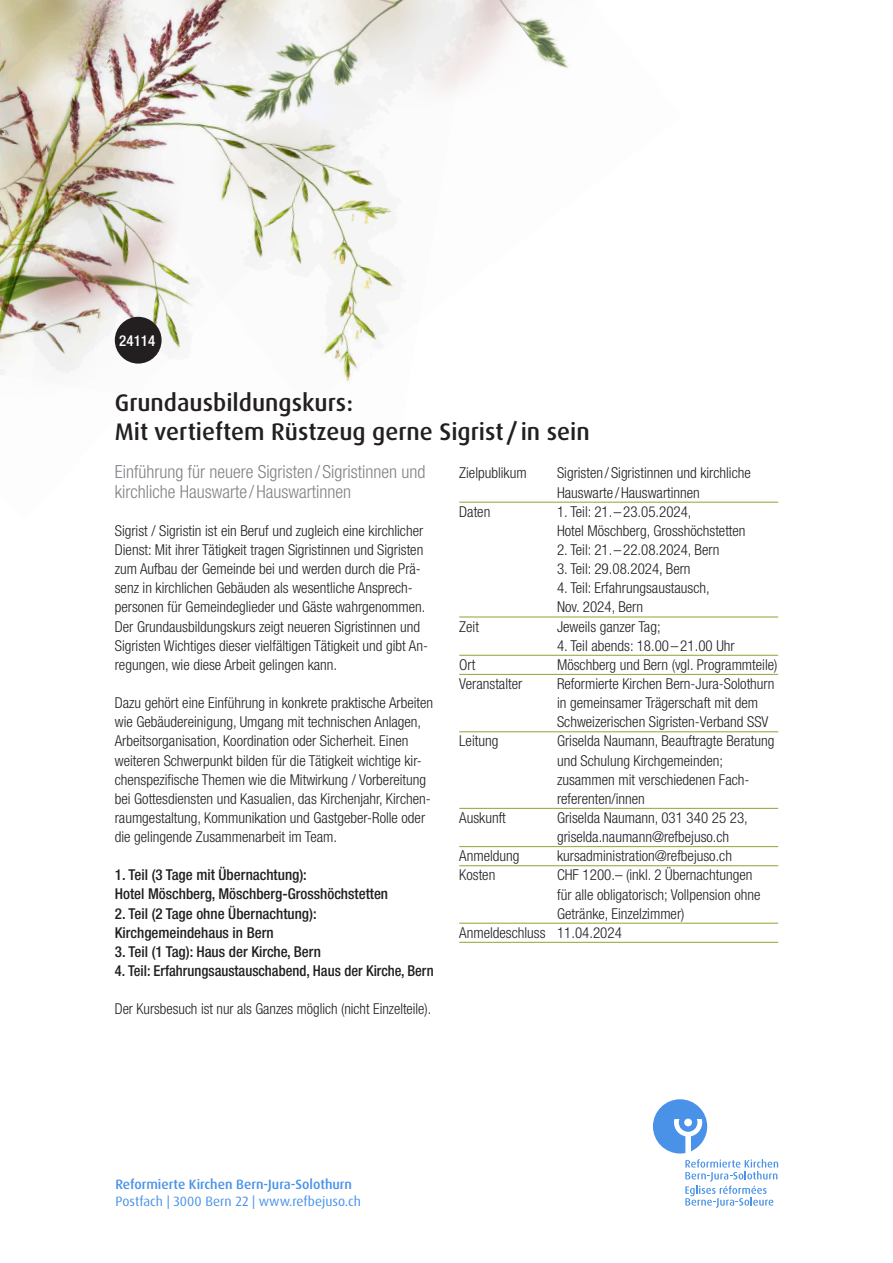
<style>
.page{position:relative;width:893px;height:1263px;background:#fff}
.page>*{position:absolute;margin:0;border:0;box-sizing:border-box;transform-origin:0 0}
.t1{font:500 24px/28.7px "Dax Pro";color:#231f20}
.t2{font:300 condensed 18px/19.2px "Helvetica Neue LT Std";color:#808285}
.t3{font:300 condensed 15px/19.2px "Helvetica Neue LT Std";color:#231f20}
.t4{font:500 condensed 15px/19.2px "Helvetica Neue LT Std";color:#231f20}
.t5{font:500 condensed 15px "Helvetica Neue LT Std";color:#fff}
.t6{font:500 13.5px "Dax Pro";color:#4992e8}
.t7{font:13.5px "Dax Pro";color:#4992e8}
</style>
<div class="page">
<svg style="left:653px;top:1099px;width:54px;height:54px"></svg>
<svg style="left:685px;top:1159px;width:93px;height:49px"></svg>
<img style="left:476px;top:0;width:93px;height:75px">
<img style="left:384px;top:0;width:92px;height:294px">
<img style="left:0;top:0;width:384px;height:384px">
<hr style="left:459px;top:502px;width:319px;height:1px;background:#92a332">
<hr style="left:459px;top:617px;width:319px;height:1px;background:#92a332">
<hr style="left:459px;top:655px;width:319px;height:1px;background:#92a332">
<hr style="left:459px;top:674px;width:319px;height:1px;background:#92a332">
<hr style="left:459px;top:731px;width:319px;height:1px;background:#92a332">
<hr style="left:459px;top:808px;width:319px;height:1px;background:#92a332">
<hr style="left:459px;top:846px;width:319px;height:1px;background:#92a332">
<hr style="left:459px;top:865px;width:319px;height:1px;background:#92a332">
<hr style="left:459px;top:923px;width:319px;height:1px;background:#92a332">
<hr style="left:459px;top:942px;width:319px;height:1px;background:#92a332">
<div style="left:115px;top:317px;width:47px;height:47px;background:#231f20;border-radius:50%"></div>
<p class="t5" style="left:119px;top:331px;width:37px">24114</p>
<h1 class="t1" style="left:115px;top:389px;width:476px">Grundausbildungskurs:<br>Mit vertieftem Rüstzeug gerne Sigrist / in sein</h1>
<p class="t2" style="left:115px;top:462px;width:312px">Einführung für neuere Sigristen / Sigristinnen und kirchliche Hauswarte /Hauswartinnen</p>
<p class="t3" style="left:115px;top:521px;width:315px">Sigrist / Sigristin ist ein Beruf und zugleich eine kirchlicher Dienst: Mit ihrer Tätigkeit tragen Sigristinnen und Sigristen zum Aufbau der Gemeinde bei und werden durch die Prä&shy;senz in kirchlichen Gebäuden als wesentliche Ansprech&shy;personen für Gemeindeglieder und Gäste wahrgenommen.<br>Der Grundausbildungskurs zeigt neueren Sigristinnen und Sigristen Wichtiges dieser vielfältigen Tätigkeit und gibt An&shy;regungen, wie diese Arbeit gelingen kann.</p>
<p class="t3" style="left:115px;top:693px;width:320px">Dazu gehört eine Einführung in konkrete praktische Arbeiten wie Gebäudereinigung, Umgang mit technischen Anlagen, Arbeitsorganisation, Koordination oder Sicherheit. Einen weiteren Schwerpunkt bilden für die Tätigkeit wichtige kir&shy;chenspezifische Themen wie die Mitwirkung / Vorbereitung bei Gottesdiensten und Kasualien, das Kirchenjahr, Kirchen&shy;raumgestaltung, Kommunikation und Gastgeber-Rolle oder die gelingende Zusammenarbeit im Team.</p>
<p class="t4" style="left:115px;top:865px;width:275px">1. Teil (3 Tage mit Übernachtung):<br>Hotel Möschberg, Möschberg-Grosshöchstetten</p>
<p class="t4" style="left:115px;top:903px;width:203px">2. Teil (2 Tage ohne Übernachtung):<br>Kirchgemeindehaus in Bern</p>
<p class="t4" style="left:115px;top:942px;width:208px">3. Teil (1 Tag): Haus der Kirche, Bern</p>
<p class="t4" style="left:115px;top:961px;width:320px">4. Teil: Erfahrungsaustauschabend, Haus der Kirche, Bern</p>
<p class="t3" style="left:115px;top:999px;width:318px">Der Kursbesuch ist nur als Ganzes möglich (nicht Einzelteile).</p>
<p class="t3" style="left:459px;top:463px;width:69px">Zielpublikum</p>
<p class="t3" style="left:557px;top:463px;width:195px">Sigristen / Sigristinnen und kirchliche<br>Hauswarte /Hauswartinnen</p>
<p class="t3" style="left:459px;top:502px;width:33px">Daten</p>
<p class="t3" style="left:557px;top:502px;width:190px">1. Teil: 21.– 23.05.2024,<br>Hotel Möschberg, Grosshöchstetten</p>
<p class="t3" style="left:557px;top:540px;width:164px">2. Teil: 21.– 22.08.2024, Bern</p>
<p class="t3" style="left:557px;top:559px;width:135px">3. Teil: 29.08.2024, Bern</p>
<p class="t3" style="left:557px;top:578px;width:154px">4. Teil: Erfahrungsaustausch,<br>Nov. 2024, Bern</p>
<p class="t3" style="left:459px;top:616px;width:21px">Zeit</p>
<p class="t3" style="left:557px;top:616px;width:105px">Jeweils ganzer Tag;</p>
<p class="t3" style="left:557px;top:636px;width:179px">4. Teil abends: 18.00 –21.00 Uhr</p>
<p class="t3" style="left:459px;top:655px;width:18px">Ort</p>
<p class="t3" style="left:557px;top:655px;width:222px">Möschberg und Bern (vgl. Programmteile)</p>
<p class="t3" style="left:459px;top:674px;width:65px">Veranstalter</p>
<p class="t3" style="left:557px;top:674px;width:219px">Reformierte Kirchen Bern-Jura-Solothurn in gemeinsamer Trägerschaft mit dem<br>Schweizerischen Sigristen-Verband SSV</p>
<p class="t3" style="left:459px;top:731px;width:41px">Leitung</p>
<p class="t3" style="left:557px;top:731px;width:219px">Griselda Naumann, Beauftragte Beratung und Schulung Kirchgemeinden; zusammen mit verschiedenen Fach&shy;referenten/innen</p>
<p class="t3" style="left:459px;top:808px;width:48px">Auskunft</p>
<p class="t3" style="left:557px;top:808px;width:192px">Griselda Naumann, 031 340 25 23, griselda.naumann@refbejuso.ch</p>
<p class="t3" style="left:459px;top:846px;width:62px">Anmeldung</p>
<p class="t3" style="left:557px;top:846px;width:176px">kursadministration@refbejuso.ch</p>
<p class="t3" style="left:459px;top:865px;width:38px">Kosten</p>
<p class="t3" style="left:557px;top:865px;width:197px">CHF 1200.– (inkl. 2 Übernachtungen</p>
<p class="t3" style="left:557px;top:884px;width:205px">für alle obligatorisch; Vollpension ohne</p>
<p class="t3" style="left:557px;top:904px;width:129px">Getränke, Einzelzimmer)</p>
<p class="t3" style="left:459px;top:923px;width:164px">Anmeldeschluss 11.04.2024</p>
<p class="t6" style="left:115px;top:1176px;width:238px">Reformierte Kirchen Bern-Jura-Solothurn</p>
<p class="t7" style="left:115px;top:1192px;width:247px">Postfach | 3000 Bern 22 | www.refbejuso.ch</p>
</div>
